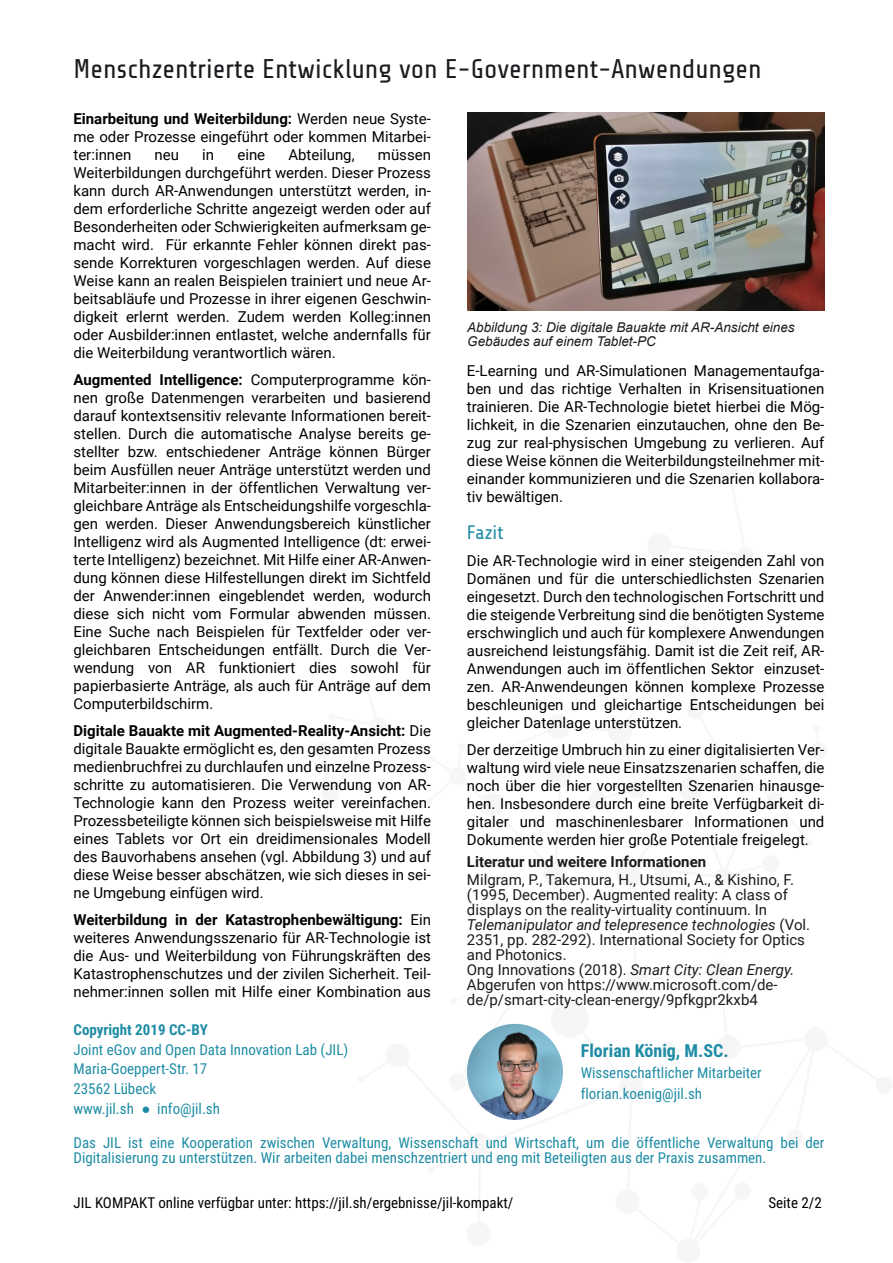
<style>
.page{position:relative;width:893px;height:1263px;background:#fff}
.page>*{position:absolute;margin:0;border:0;box-sizing:border-box;transform-origin:0 0}
.t1{font:27px "Share Tech";color:#1b1b1f}
.t2{font:19.5px "Share Tech";color:#1e8ca5}
.t3{font:700 18px "Roboto Condensed";color:#1e8ca5}
.t4{font:15px/18px "Roboto";color:#000;text-align:justify}
.t5{font:15px/15px "Roboto";color:#1b1b1f}
.t6{font:15px/19.6px "Roboto Condensed";color:#1e8ca5}
.t7{font:15px "Roboto Condensed";color:#000}
.t8{font:700 15px "Roboto";color:#1b1b1f}
.t9{font:700 15px "Roboto Condensed";color:#1e8ca5}
.t10{font:italic 13.5px/14px "Arial";color:#1b1b1f}
.s1{font-weight:700}
.s2{font-style:italic}
.s3{font-family:"Arial"}
</style>
<div class="page">
<img style="left:467px;top:112px;width:358px;height:198px">
<img style="left:467px;top:1024px;width:96px;height:96px;border-radius:50%">
<h1 class="t1" style="left:73px;top:54px;width:690px">Menschzentrierte Entwicklung von E-Government-Anwendungen</h1>
<p class="t4" style="left:73px;top:111px;width:359px"><span class="s1">Einarbeitung und Weiterbildung:</span> Werden neue Syste‐ me oder Prozesse eingeführt oder kommen Mitarbei‐ ter:innen</p>
<p class="t4" style="left:155px;top:147px;width:26px">neu</p>
<p class="t4" style="left:202px;top:147px;width:13px">in</p>
<p class="t4" style="left:237px;top:147px;width:29px">eine</p>
<p class="t4" style="left:288px;top:147px;width:68px">Abteilung,</p>
<p class="t4" style="left:73px;top:147px;width:359px;text-indent:304px">müssen Weiterbildungen durchgeführt werden. Dieser Prozess kann durch AR-Anwendungen unterstützt werden, in‐ dem erforderliche Schritte angezeigt werden oder auf Besonderheiten oder Schwierigkeiten aufmerksam ge‐ macht wird. Für erkannte Fehler können direkt pas‐ sende Korrekturen vorgeschlagen werden. Auf diese Weise kann an realen Beispielen trainiert und neue Ar‐ beitsabläufe und Prozesse in ihrer eigenen Geschwin‐ digkeit erlernt werden. Zudem werden Kolleg:innen oder Ausbilder:innen entlastet, welche andernfalls für die Weiterbildung verantwortlich wären.</p>
<p class="t4" style="left:73px;top:372px;width:359px"><span class="s1">Augmented Intelligence:</span> Computerprogramme kön‐ nen große Datenmengen verarbeiten und basierend darauf kontextsensitiv relevante Informationen bereit‐ stellen. Durch die automatische Analyse bereits ge‐ stellter bzw. entschiedener Anträge können Bürger beim Ausfüllen neuer Anträge unterstützt werden und Mitarbeiter:innen in der öffentlichen Verwaltung ver‐ gleichbare Anträge als Entscheidungshilfe vorgeschla‐ gen werden. Dieser Anwendungsbereich künstlicher Intelligenz wird als Augmented Intelligence (dt: erwei‐ terte Intelligenz) bezeichnet. Mit Hilfe einer AR-Anwen‐ dung können diese Hilfestellungen direkt im Sichtfeld der Anwender:innen eingeblendet werden, wodurch diese sich nicht vom Formular abwenden müssen.<br>Eine Suche nach Beispielen für Textfelder oder ver‐ gleichbaren Entscheidungen entfällt. Durch die Ver‐ wendung von AR funktioniert dies sowohl für papierbasierte Anträge, als auch für Anträge auf dem Computerbildschirm.</p>
<p class="t4" style="left:73px;top:723px;width:359px"><span class="s1">Digitale Bauakte mit Augmented-Reality-Ansicht:</span> Die digitale Bauakte ermöglicht es, den gesamten Prozess medienbruchfrei zu durchlaufen und einzelne Prozess‐ schritte zu automatisieren. Die Verwendung von AR-Technologie kann den Prozess weiter vereinfachen.<br>Prozessbeteiligte können sich beispielsweise mit Hilfe eines Tablets vor Ort ein dreidimensionales Modell des Bauvorhabens ansehen (vgl. Abbildung 3) und auf diese Weise besser abschätzen, wie sich dieses in sei‐ ne Umgebung einfügen wird.</p>
<p class="t4" style="left:73px;top:912px;width:359px"><span class="s1">Weiterbildung in der Katastrophenbewältigung:</span> Ein weiteres Anwendungsszenario für AR-Technologie ist die Aus- und Weiterbildung von Führungskräften des Katastrophenschutzes und der zivilen Sicherheit. Teil‐ nehmer:innen sollen mit Hilfe einer Kombination aus</p>
<p class="t10" style="left:467px;top:322px;width:329px">Abbildung 3: Die digitale Bauakte mit AR-Ansicht eines<br>Gebäudes auf einem Tablet-PC</p>
<p class="t4" style="left:467px;top:363px;width:359px">E-Learning und AR-Simulationen Managementaufga‐ ben und das richtige Verhalten in Krisensituationen trainieren. Die AR-Technologie bietet hierbei die Mög‐ lichkeit, in die Szenarien einzutauchen, ohne den Be‐ zug zur real-physischen Umgebung zu verlieren. Auf diese Weise können die Weiterbildungsteilnehmer mit‐ einander kommunizieren und die Szenarien kollabora‐ tiv bewältigen.</p>
<h2 class="t2" style="left:467px;top:522px;width:38px">Fazit</h2>
<p class="t4" style="left:467px;top:553px;width:359px">Die AR-Technologie wird in einer steigenden Zahl von Domänen und für die unterschiedlichsten Szenarien eingesetzt. Durch den technologischen Fortschritt und die steigende Verbreitung sind die benötigten Systeme erschwinglich und auch für komplexere Anwendungen ausreichend leistungsfähig. Damit ist die Zeit reif, AR-Anwendungen auch im öffentlichen Sektor einzuset‐ zen. AR-Anwendeungen können komplexe Prozesse beschleunigen und gleichartige Entscheidungen bei gleicher Datenlage unterstützen.</p>
<p class="t4" style="left:467px;top:742px;width:359px">Der derzeitige Umbruch hin zu einer digitalisierten Ver‐ waltung wird viele neue Einsatzszenarien schaffen, die noch über die hier vorgestellten Szenarien hinausge‐ hen. Insbesondere durch eine breite Verfügbarkeit di‐ gitaler und maschinenlesbarer Informationen und Dokumente werden hier große Potentiale freigelegt.</p>
<p class="t8" style="left:467px;top:856px;width:241px">Literatur und weitere Informationen</p>
<p class="t5" style="left:467px;top:874px;width:345px">Milgram, P., Takemura, H., Utsumi, A., &amp; Kishino, F. (1995, December). Augmented reality: A class of displays on the reality-virtuality continuum. In <span class="s2">Telemanipulator and telepresence technologies</span> (Vol.<br>2351, pp. 282-292). International Society for Optics and Photonics.<br>Ong Innovations (2018). <span class="s2">Smart City: Clean Energy.<br></span>Abgerufen von https://www.microsoft.com/de&shy;de/p/smart-city-clean-energy/9pfkgpr2kxb4</p>
<p class="t9" style="left:73px;top:1024px;width:136px">Copyright 2019 CC-BY</p>
<p class="t6" style="left:73px;top:1041px;width:276px">Joint eGov and Open Data Innovation Lab (JIL)<br>Maria-Goeppert-Str. 17<br>23562 Lübeck<br>www.jil.sh <span class="s3">●</span> info@jil.sh</p>
<p class="t6" style="left:73px;top:1137px;width:752px;line-height:15px">Das JIL ist eine Kooperation zwischen Verwaltung, Wissenschaft und Wirtschaft, um die öffentliche Verwaltung bei der<br>Digitalisierung zu unterstützen. Wir arbeiten dabei menschzentriert und eng mit Beteiligten aus der Praxis zusammen.</p>
<p class="t3" style="left:581px;top:1043px;width:149px">Florian König, M.SC.</p>
<p class="t6" style="left:581px;top:1063px;width:183px;line-height:21px">Wissenschaftlicher Mitarbeiter florian.koenig@jil.sh</p>
<p class="t7" style="left:73px;top:1197px;width:441px">JIL KOMPAKT online verfügbar unter: https://jil.sh/ergebnisse/jil-kompakt/</p>
<p class="t7" style="left:768px;top:1197px;width:55px">Seite 2/2</p>
</div>
